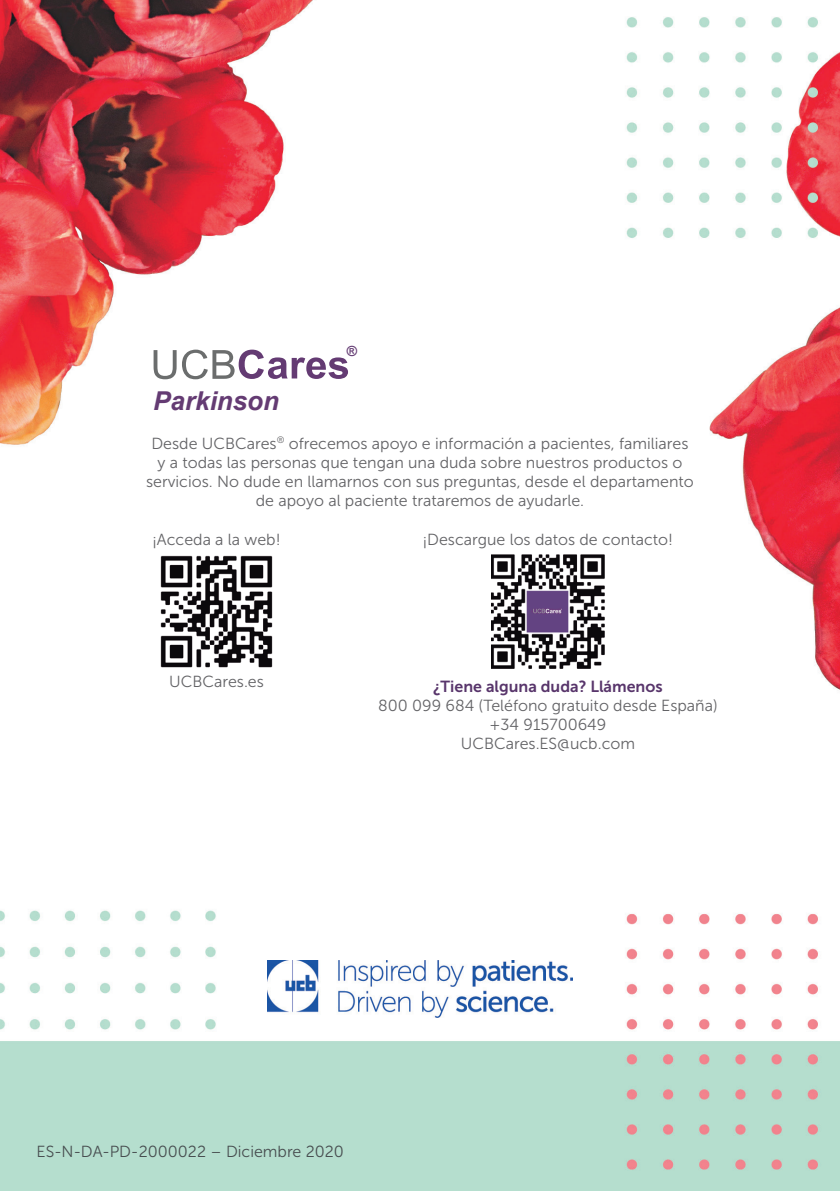
<style>
.page{position:relative;width:840px;height:1191px;background:#fff}
.page>*{position:absolute;margin:0;border:0;box-sizing:border-box;transform-origin:0 0}
.t1{font:italic 700 26px "Arial";color:#643b73}
.t2{font:16px/19.2px "Museo Sans 300";color:#636366;text-align:center}
.t3{font:16px "Museo Sans 300";color:#484e50}
.t4{font:16px "Museo Sans 700";color:#58356b}
.t5{font:700 14px "Arial";color:#643b73}
.t6{font:12.6px "Museo Sans 300";color:#4c4f50}
</style>
<div class="page">
<img style="left:0;top:0;width:839px;height:1191px">
<svg style="left:153px;top:349px;width:200px;height:30px"></svg>
<div style="left:346px;top:346px;width:12px;height:11px;background:#fff"></div>
<img style="left:159px;top:554px;width:115px;height:115px">
<img style="left:490px;top:554px;width:114px;height:114px">
<img style="left:267px;top:960px;width:305px;height:57px">
<p class="t5" style="left:346px;top:342px;width:12px">®</p>
<p class="t1" style="left:153px;top:384px;width:127px">Parkinson</p>
<p class="t6" style="left:226px;top:433px;width:140px">UCBCares.ES@ucb.com</p>
<p class="t2" style="left:146px;top:434px;width:549px">Desde UCBCares<sup>®</sup> ofrecemos apoyo e información a pacientes, familiares y a todas las personas que tengan una duda sobre nuestros productos o servicios. No dude en llamarnos con sus preguntas, desde el departamento de apoyo al paciente trataremos de ayudarle.</p>
<p class="t2" style="left:152px;top:530px;width:129px">¡Acceda a la web!</p>
<p class="t2" style="left:169px;top:672px;width:96px">UCBCares.es</p>
<p class="t2" style="left:422px;top:530px;width:251px">¡Descargue los datos de contacto!</p>
<p class="t4" style="left:433px;top:677px;width:231px">¿Tiene alguna duda? Llámenos</p>
<p class="t2" style="left:378px;top:696px;width:341px">800 099 684 (Teléfono gratuito desde España)</p>
<p class="t2" style="left:489px;top:715px;width:118px">+34 915700649</p>
<p class="t2" style="left:460px;top:734px;width:176px">UCBCares.ES@ucb.com</p>
<p class="t3" style="left:36px;top:1142px;width:309px">ES-N-DA-PD-2000022 – Diciembre 2020</p>
</div>
